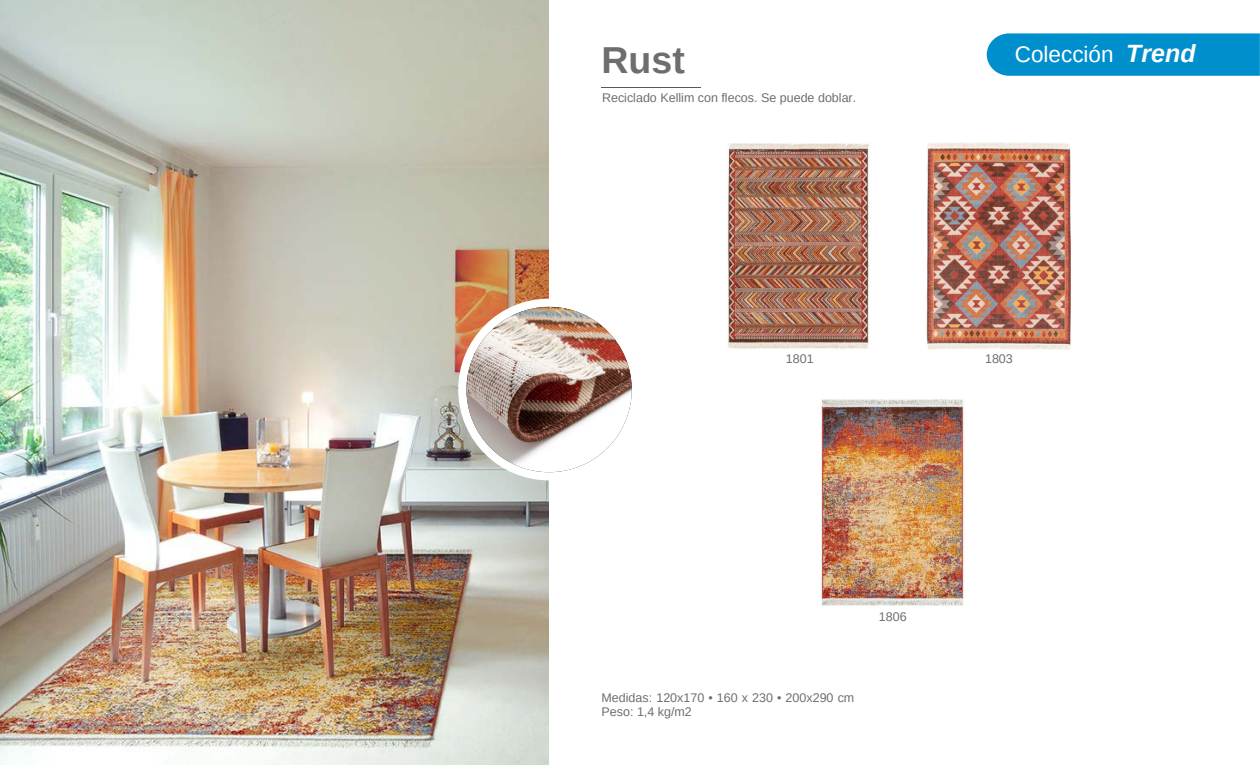
<style>
.page{position:relative;width:1260px;height:765px;background:#fff}
.page>*{position:absolute;margin:0;border:0;box-sizing:border-box;transform-origin:0 0}
.t1{font:700 37.5px "Arimo";color:#6d6e70}
.t2{font:italic 700 25px "Arimo";color:#fff}
.t3{font:22.5px "Arimo";color:#fff}
.t4{font:12.5px/14px "Arimo";color:#6d6e70}
</style>
<div class="page">
<img style="left:0;top:0;width:548px;height:765px">
<svg style="left:458px;top:299px;width:174px;height:181px"></svg>
<hr style="left:602px;top:87px;width:99px;height:1px;background:#5a5a5d">
<img style="left:466px;top:307px;width:166px;height:165px;border-radius:50%">
<div style="left:987px;top:33px;width:273px;height:43px;background:#008fcd"></div>
<img style="left:927px;top:143px;width:143px;height:207px">
<img style="left:821px;top:399px;width:143px;height:207px">
<img style="left:727px;top:143px;width:142px;height:206px">
<p class="t1" style="left:602px;top:39px;width:85px">Rust</p>
<p class="t4" style="left:602px;top:91px;width:256px">Reciclado Kellim con flecos. Se puede doblar.</p>
<p class="t3" style="left:1015px;top:42px;width:100px">Colección</p>
<p class="t2" style="left:1126px;top:39px;width:71px">Trend</p>
<p class="t4" style="left:786px;top:352px;width:29px">1801</p>
<p class="t4" style="left:985px;top:352px;width:29px">1803</p>
<p class="t4" style="left:879px;top:610px;width:29px">1806</p>
<p class="t4" style="left:602px;top:691px;width:254px">Medidas: 120x170 • 160 x 230 • 200x290 cm<br>Peso: 1,4 kg/m2</p>
</div>
